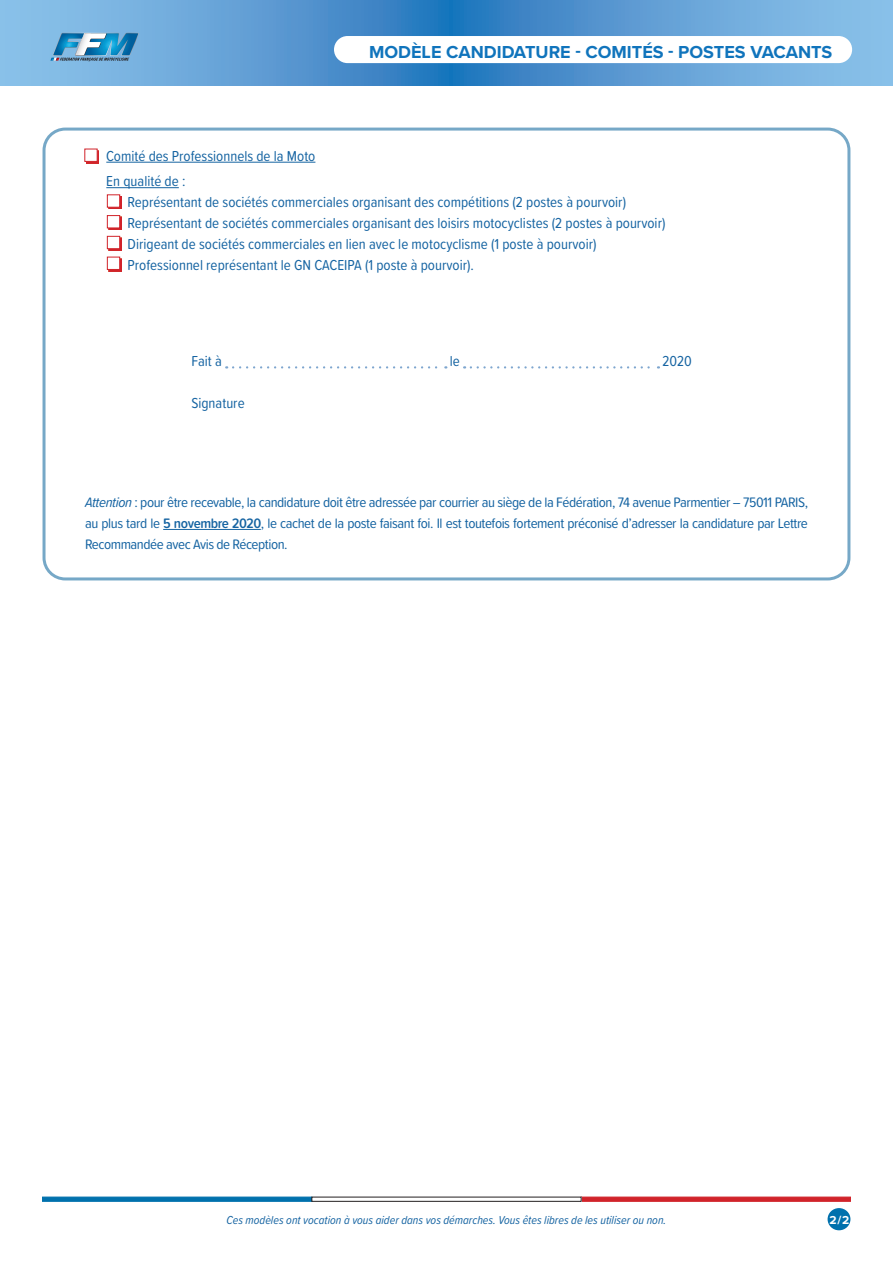
<style>
.page{position:relative;width:893px;height:1263px;background:#fff}
.page>*{position:absolute;margin:0;border:0;box-sizing:border-box;transform-origin:0 0}
.t1{font:700 18px "Proxima Nova";color:#1074bc}
.t2{font:15px/21px "Proxima Soft Cond";color:#1664a2}
.t3{font:14.25px/21px "Proxima Soft Cond";letter-spacing:-.03em;color:#1664a2;text-align:justify;scale:1.05 1}
.t4{font:italic 12px "Proxima Soft Cond";color:#1664a2}
.t5{font:700 12px "Proxima Nova";color:#fff}
.t6{font:italic 12px "Proxima Soft Cond";color:#fff}
.s1{font-style:italic}
.s2{font-weight:600}
</style>
<div class="page">
<svg style="left:42px;top:1197px;width:269px;height:5px"></svg>
<svg style="left:581px;top:1197px;width:270px;height:5px"></svg>
<div style="left:311px;top:1197px;width:270px;height:5px;border:1px solid #231f20"></div>
<svg style="left:0;top:0;width:893px;height:85px"></svg>
<div style="left:334px;top:36px;width:518px;height:27px;background:#fff;border-radius:13px"></div>
<svg style="left:50px;top:33px;width:89px;height:29px"></svg>
<div style="left:43px;top:128px;width:807px;height:452px;border:3px solid #76a8c7;border-radius:21px"></div>
<hr style="left:106px;top:162px;width:209px;height:1px;background:#1664a2">
<hr style="left:106px;top:187px;width:73px;height:1px;background:#1664a2">
<svg style="left:233px;top:366px;width:213px;height:2px"></svg>
<svg style="left:471px;top:366px;width:188px;height:2px"></svg>
<hr style="left:163px;top:529px;width:98px;height:1px;background:#1664a2">
<div style="left:828px;top:1208px;width:22px;height:22px;background:#0071ad;border-radius:50%"></div>
<svg style="left:86px;top:150px;width:13px;height:13px"></svg>
<div style="left:85px;top:149px;width:12px;height:13px;background:#fff;border:1px solid #d1232a"></div>
<svg style="left:109px;top:196px;width:12px;height:13px"></svg>
<div style="left:107px;top:195px;width:13px;height:12px;background:#fff;border:1px solid #d1232a"></div>
<svg style="left:109px;top:238px;width:12px;height:12px"></svg>
<div style="left:107px;top:236px;width:13px;height:13px;background:#fff;border:1px solid #d1232a"></div>
<svg style="left:109px;top:217px;width:12px;height:13px"></svg>
<div style="left:107px;top:215px;width:13px;height:13px;background:#fff;border:1px solid #d1232a"></div>
<svg style="left:109px;top:258px;width:12px;height:13px"></svg>
<div style="left:107px;top:257px;width:13px;height:13px;background:#fff;border:1px solid #d1232a"></div>
<p class="t1" style="left:369px;top:38px;width:465px">MODÈLE CANDIDATURE - COMITÉS - POSTES VACANTS</p>
<p class="t2" style="left:106px;top:142px;width:211px;line-height:25.5px">Comité des Professionnels de la Moto<br>En qualité de :</p>
<p class="t2" style="left:128px;top:191px;width:539px">Représentant de sociétés commerciales organisant des compétitions (2 postes à pourvoir)<br>Représentant de sociétés commerciales organisant des loisirs motocyclistes (2 postes à pourvoir)<br>Dirigeant de sociétés commerciales en lien avec le motocyclisme (1 poste à pourvoir)<br>Professionnel représentant le GN CACEIPA (1 poste à pourvoir).</p>
<p class="t2" style="left:191px;top:350px;width:32px">Fait à</p>
<p class="t2" style="left:450px;top:350px;width:12px">le</p>
<p class="t2" style="left:662px;top:350px;width:31px">2020</p>
<p class="t2" style="left:191px;top:392px;width:55px">Signature</p>
<p class="t3" style="left:85px;top:491px;width:690px"><span class="s1">Attention</span> : pour être recevable, la candidature doit être adressée par courrier au siège de la Fédération, 74 avenue Parmentier – 75011 PARIS, au plus tard le <span class="s2">5 novembre 2020</span>, le cachet de la poste faisant foi. Il est toutefois fortement préconisé d’adresser la candidature par Lettre Recommandée avec Avis de Réception.</p>
<p class="t4" style="left:227px;top:1211px;width:441px">Ces modèles ont vocation à vous aider dans vos démarches. Vous êtes libres de les utiliser ou non.</p>
<p class="t6" style="left:845px;top:1211px;width:7px">2</p>
<p class="t5" style="left:829px;top:1211px;width:22px">2/2</p>
</div>
